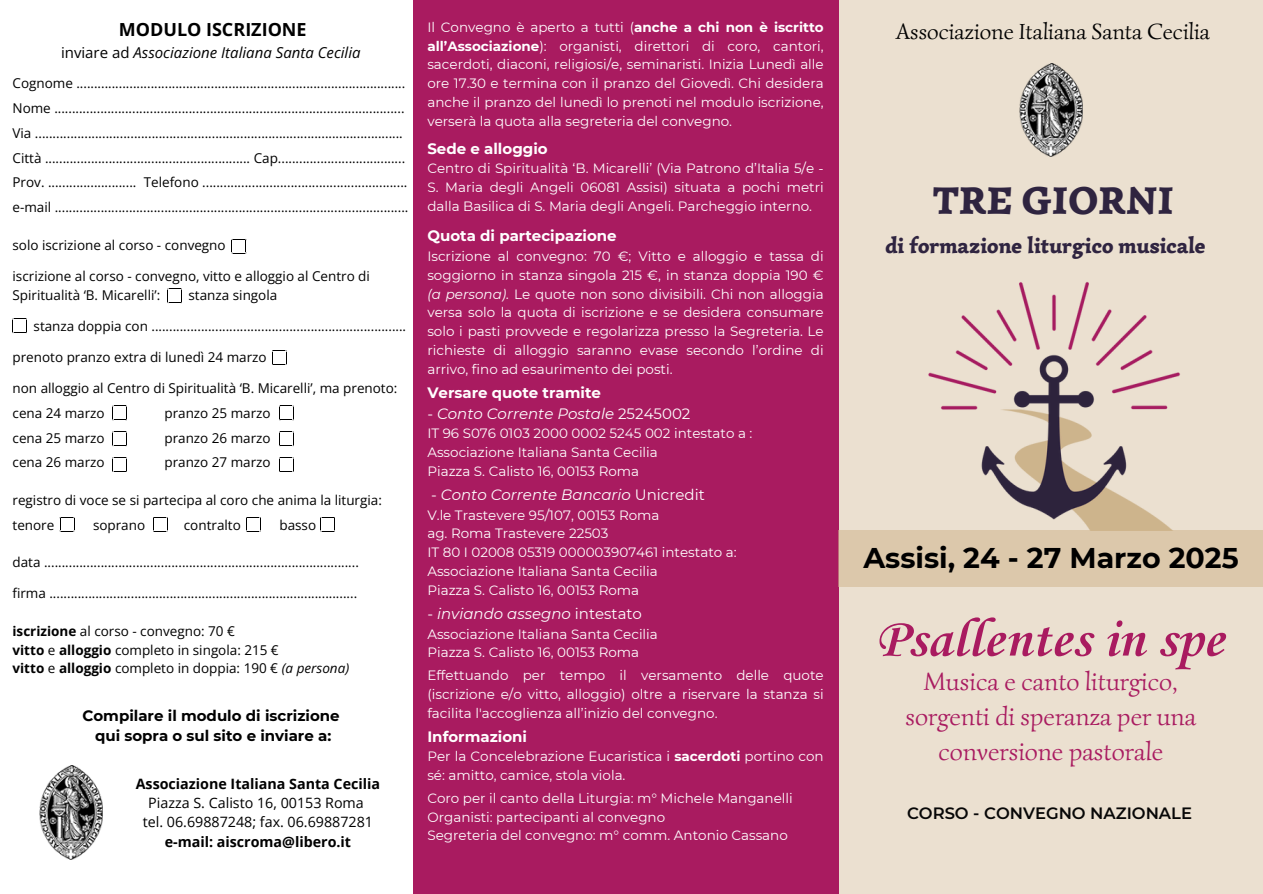
<style>
.page{position:relative;width:1263px;height:894px;background:#fff}
.page>*{position:absolute;margin:0;border:0;box-sizing:border-box;transform-origin:0 0}
.t1{font:700 55.35px "Corsiva";color:#a91b60}
.t2{font:900 38.85px "Simonetta";color:#2f2440}
.t3{font:700 28.5px "Montserrat";color:#000}
.t4{font:25.5px/34.8px "Simonetta";color:#a91b60;text-align:center}
.t5{font:22.5px "Simonetta";color:#000}
.t6{font:900 22.35px "Simonetta";color:#2f2440}
.t7{font:700 18px "Open Sans";color:#000}
.t8{font:600 16.35px "Montserrat";color:#070707}
.t9{font:italic 15px "Montserrat";color:#fff}
.t10{font:700 15px "Montserrat";color:#fff}
.t11{font:700 15px "Montserrat";color:#000}
.t12{font:italic 15px "Open Sans";color:#000}
.t13{font:14.25px "Open Sans";color:#000}
.t14{font:700 14.25px "Open Sans";color:#000}
.t15{font:13.5px/18.8px "Montserrat";color:#fff;text-align:justify}
.t16{font:13.5px/18.8px "Open Sans";color:#000}
.s1{font-style:normal}
.s2{font-weight:700}
.s3{font-style:italic}
</style>
<div class="page">
<div style="left:837px;top:0;width:426px;height:893px;background:#ebe0d0"></div>
<img style="left:1019px;top:63px;width:63px;height:94px">
<div style="left:413px;top:0;width:425px;height:893px;background:#a91b60"></div>
<img style="left:40px;top:765px;width:63px;height:94px">
<svg style="left:232px;top:239px;width:15px;height:15px"></svg>
<svg style="left:279px;top:405px;width:15px;height:15px"></svg>
<svg style="left:279px;top:431px;width:15px;height:15px"></svg>
<svg style="left:279px;top:457px;width:15px;height:15px"></svg>
<svg style="left:112px;top:431px;width:15px;height:15px"></svg>
<svg style="left:112px;top:457px;width:15px;height:15px"></svg>
<svg style="left:112px;top:405px;width:15px;height:15px"></svg>
<svg style="left:167px;top:288px;width:15px;height:15px"></svg>
<svg style="left:272px;top:350px;width:15px;height:15px"></svg>
<svg style="left:60px;top:517px;width:15px;height:15px"></svg>
<svg style="left:153px;top:517px;width:15px;height:15px"></svg>
<svg style="left:246px;top:517px;width:15px;height:15px"></svg>
<svg style="left:320px;top:517px;width:15px;height:15px"></svg>
<svg style="left:13px;top:318px;width:14px;height:15px"></svg>
<img style="left:928px;top:282px;width:252px;height:248px">
<div style="left:838px;top:530px;width:425px;height:56px;background:#dcc8ab"></div>
<p class="t7" style="left:119px;top:17px;width:189px">MODULO ISCRIZIONE</p>
<h5 class="t12" style="left:61px;top:42px;width:301px"><span class="s1">inviare ad</span> Associazione Italiana Santa Cecilia</h5>
<p class="t16" style="left:13px;top:74px;width:394px">Cognome .............................................................................................</p>
<p class="t16" style="left:13px;top:98px;width:393px">Nome ...................................................................................................</p>
<p class="t16" style="left:13px;top:123px;width:392px">Via ........................................................................................................</p>
<p class="t16" style="left:13px;top:148px;width:394px">Città .......................................................... Cap....................................</p>
<p class="t16" style="left:13px;top:173px;width:396px">Prov. ......................... Telefono ..........................................................</p>
<p class="t16" style="left:13px;top:197px;width:397px">e-mail ....................................................................................................</p>
<p class="t16" style="left:13px;top:235px;width:215px">solo iscrizione al corso - convegno</p>
<p class="t16" style="left:13px;top:266px;width:359px">iscrizione al corso - convegno, vitto e alloggio al Centro di<br>Spiritualità ‘B. Micarelli’:</p>
<p class="t16" style="left:189px;top:285px;width:90px">stanza singola</p>
<p class="t16" style="left:34px;top:316px;width:374px">stanza doppia con ........................................................................</p>
<p class="t16" style="left:13px;top:347px;width:256px">prenoto pranzo extra di lunedì 24 marzo</p>
<p class="t16" style="left:13px;top:378px;width:386px">non alloggio al Centro di Spiritualità ‘B. Micarelli’, ma prenoto:</p>
<p class="t16" style="left:13px;top:403px;width:94px">cena 24 marzo</p>
<p class="t16" style="left:164px;top:403px;width:108px">pranzo 25 marzo</p>
<p class="t16" style="left:13px;top:428px;width:94px">cena 25 marzo</p>
<p class="t16" style="left:164px;top:428px;width:108px">pranzo 26 marzo</p>
<p class="t16" style="left:13px;top:452px;width:94px">cena 26 marzo</p>
<p class="t16" style="left:164px;top:452px;width:108px">pranzo 27 marzo</p>
<p class="t16" style="left:13px;top:490px;width:371px">registro di voce se si partecipa al coro che anima la liturgia:</p>
<p class="t16" style="left:13px;top:515px;width:43px">tenore</p>
<p class="t16" style="left:93px;top:515px;width:54px">soprano</p>
<p class="t16" style="left:184px;top:515px;width:58px">contralto</p>
<p class="t16" style="left:279px;top:515px;width:38px">basso</p>
<p class="t16" style="left:13px;top:552px;width:348px">data .........................................................................................</p>
<p class="t16" style="left:13px;top:583px;width:346px">firma .......................................................................................</p>
<p class="t16" style="left:13px;top:621px;width:224px"><span class="s2">iscrizione</span> al corso - convegno: 70 €</p>
<p class="t16" style="left:13px;top:639px;width:268px"><span class="s2">vitto</span> e <span class="s2">alloggio</span> completo in singola: 215 €</p>
<p class="t16" style="left:13px;top:658px;width:338px"><span class="s2">vitto</span> e <span class="s2">alloggio</span> completo in doppia: 190 € <span class="s3">(a persona)</span></p>
<p class="t11" style="left:82px;top:706px;width:259px">Compilare il modulo di iscrizione</p>
<p class="t11" style="left:95px;top:726px;width:238px">qui sopra o sul sito e inviare a:</p>
<p class="t14" style="left:136px;top:773px;width:246px">Associazione Italiana Santa Cecilia</p>
<p class="t13" style="left:148px;top:792px;width:217px">Piazza S. Calisto 16, 00153 Roma</p>
<p class="t13" style="left:143px;top:811px;width:232px">tel. 06.69887248; fax. 06.69887281</p>
<p class="t14" style="left:165px;top:831px;width:188px">e-mail: aiscroma@libero.it</p>
<p class="t15" style="left:427px;top:18px;width:398px">Il Convegno è aperto a tutti (<span class="s2">anche a chi non è iscritto all’Associazione</span>): organisti, direttori di coro, cantori, sacerdoti, diaconi, religiosi/e, seminaristi. Inizia Lunedì alle ore 17.30 e termina con il pranzo del Giovedì. Chi desidera anche il pranzo del lunedì lo prenoti nel modulo iscrizione, verserà la quota alla segreteria del convegno.</p>
<p class="t10" style="left:427px;top:139px;width:122px">Sede e alloggio</p>
<p class="t15" style="left:427px;top:159px;width:398px">Centro di Spiritualità ‘B. Micarelli’ (Via Patrono d’Italia 5/e - S. Maria degli Angeli 06081 Assisi) situata a pochi metri dalla Basilica di S. Maria degli Angeli. Parcheggio interno.</p>
<p class="t10" style="left:427px;top:227px;width:191px">Quota di partecipazione</p>
<p class="t15" style="left:427px;top:247px;width:398px">Iscrizione al convegno: 70 €; Vitto e alloggio e tassa di soggiorno in stanza singola 215 €, in stanza doppia 190 € <span class="s3">(a persona).</span> Le quote non sono divisibili. Chi non alloggia versa solo la quota di iscrizione e se desidera consumare solo i pasti provvede e regolarizza presso la Segreteria. Le richieste di alloggio saranno evase secondo l’ordine di arrivo, fino ad esaurimento dei posti.</p>
<p class="t10" style="left:427px;top:383px;width:175px">Versare quote tramite</p>
<p class="t9" style="left:427px;top:404px;width:265px"><span class="s1">-</span> Conto Corrente Postale <span class="s1">25245002</span></p>
<p class="t15" style="left:427px;top:424px;width:327px">IT 96 S076 0103 2000 0002 5245 002 intestato a :</p>
<p class="t15" style="left:427px;top:443px;width:232px">Associazione Italiana Santa Cecilia</p>
<p class="t15" style="left:427px;top:461px;width:213px">Piazza S. Calisto 16, 00153 Roma</p>
<p class="t9" style="left:431px;top:485px;width:275px"><span class="s1">-</span> Conto Corrente Bancario <span class="s1">Unicredit</span></p>
<p class="t15" style="left:427px;top:505px;width:234px">V.le Trastevere 95/107, 00153 Roma</p>
<p class="t15" style="left:427px;top:524px;width:183px">ag. Roma Trastevere 22503</p>
<p class="t15" style="left:427px;top:543px;width:311px">IT 80 I 02008 05319 000003907461 intestato a:</p>
<p class="t15" style="left:427px;top:561px;width:232px">Associazione Italiana Santa Cecilia</p>
<p class="t15" style="left:427px;top:580px;width:213px">Piazza S. Calisto 16, 00153 Roma</p>
<p class="t9" style="left:427px;top:604px;width:216px"><span class="s1">-</span> inviando assegno <span class="s1">intestato</span></p>
<p class="t15" style="left:427px;top:624px;width:232px">Associazione Italiana Santa Cecilia</p>
<p class="t15" style="left:427px;top:643px;width:213px">Piazza S. Calisto 16, 00153 Roma</p>
<p class="t15" style="left:427px;top:665px;width:398px">Effettuando per tempo il versamento delle quote (iscrizione e/o vitto, alloggio) oltre a riservare la stanza si facilita l'accoglienza all’inizio del convegno.</p>
<p class="t10" style="left:427px;top:727px;width:101px">Informazioni</p>
<p class="t15" style="left:427px;top:747px;width:398px">Per la Concelebrazione Eucaristica i <span class="s2">sacerdoti</span> portino con sé: amitto, camice, stola viola.</p>
<p class="t15" style="left:427px;top:788px;width:367px">Coro per il canto della Liturgia: m° Michele Manganelli</p>
<p class="t15" style="left:427px;top:807px;width:239px">Organisti: partecipanti al convegno</p>
<p class="t15" style="left:427px;top:826px;width:362px">Segreteria del convegno: m° comm. Antonio Cassano</p>
<p class="t5" style="left:896px;top:18px;width:315px">Associazione Italiana Santa Cecilia</p>
<h1 class="t2" style="left:932px;top:177px;width:243px">TRE GIORNI</h1>
<h1 class="t6" style="left:885px;top:231px;width:322px">di formazione liturgico musicale</h1>
<h4 class="t3" style="left:863px;top:540px;width:377px">Assisi, 24 - 27 Marzo 2025</h4>
<p class="t1" style="left:875px;top:611px;width:350px">Psallentes in spe</p>
<h2 class="t4" style="left:905px;top:663px;width:292px">Musica e canto liturgico, sorgenti di speranza per una conversione pastorale</h2>
<h6 class="t8" style="left:907px;top:802px;width:287px">CORSO - CONVEGNO NAZIONALE</h6>
</div>
